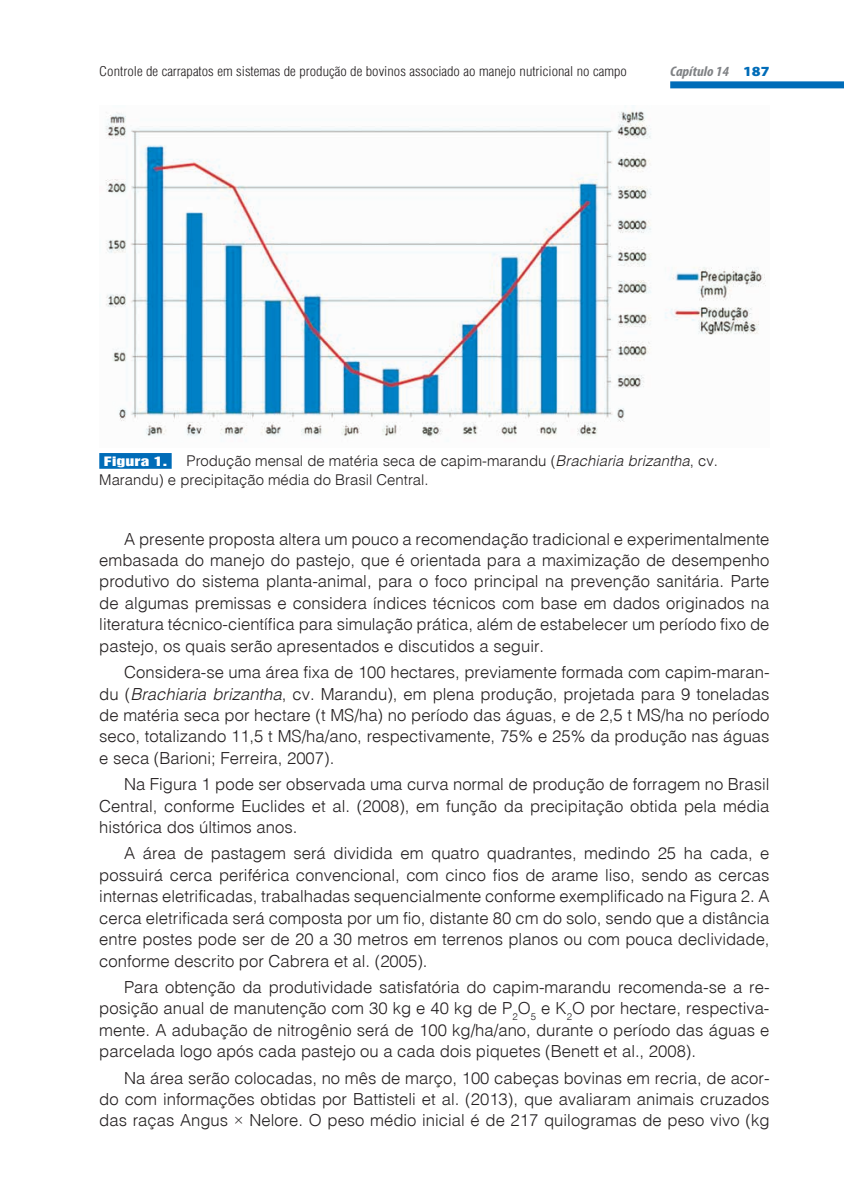
<style>
.page{position:relative;width:844px;height:1191px;background:#fff}
.page>*{position:absolute;margin:0;border:0;box-sizing:border-box;transform-origin:0 0}
.t1{font:16.62px/21.3px "Switzerland Light Plain";color:#231f20;text-align:justify}
.t2{font:14.88px/19.2px "Switzerland Light Plain";color:#231f20}
.t3{font:italic 700 condensed 14px "Myriad Pro";color:#808285;scale:1.1 1}
.t4{font:300 condensed 13.12px "Helvetica";color:#231f20;scale:1.1 1}
.t5{font:11.9px "Switzerland Inserat Plain";color:#fff;scale:1.5 1}
.s1{font-weight:900;font-style:normal;font-stretch:normal;color:#006cb8}
.s2{font-family:"Switzerland";font-weight:300;font-style:italic}
.s3{font-family:"Times New Roman";font-size:17.5px}
</style>
<div class="page">
<div style="left:670px;top:81px;width:173px;height:7px;background:#006cb8"></div>
<img style="left:105px;top:111px;width:661px;height:326px">
<div style="left:99px;top:453px;width:73px;height:16px;background:#006cb8"></div>
<p class="t4" style="left:99px;top:63px;width:481px">Controle de carrapatos em sistemas de produção de bovinos associado ao manejo nutricional no campo</p>
<p class="t3" style="left:670px;top:62px;width:92px">Capítulo 14 <span class="s1">187</span></p>
<p class="t2" style="left:99px;top:451px;width:620px;text-indent:87px">Produção mensal de matéria seca de capim-marandu (<span class="s2">Brachiaria brizantha</span>, cv.<br>Marandu) e precipitação média do Brasil Central.</p>
<p class="t5" style="left:104px;top:454px;width:44px">Figura 1.</p>
<p class="t1" style="left:99px;top:527px;width:671px;text-indent:25px">A presente proposta altera um pouco a recomendação tradicional e experimentalmente embasada do manejo do pastejo, que é orientada para a maximização de desempenho produtivo do sistema planta-animal, para o foco principal na prevenção sanitária. Parte de algumas premissas e considera índices técnicos com base em dados originados na literatura técnico-científica para simulação prática, além de estabelecer um período fixo de pastejo, os quais serão apresentados e discutidos a seguir.</p>
<p class="t1" style="left:99px;top:661px;width:671px;text-indent:25px">Considera-se uma área fixa de 100 hectares, previamente formada com capim-maran&shy;du (<span class="s2">Brachiaria brizantha</span>, cv. Marandu), em plena produção, projetada para 9 toneladas de matéria seca por hectare (t MS/ha) no período das águas, e de 2,5 t MS/ha no período seco, totalizando 11,5 t MS/ha/ano, respectivamente, 75% e 25% da produção nas águas e seca (Barioni; Ferreira, 2007).</p>
<p class="t1" style="left:99px;top:773px;width:671px;text-indent:25px">Na Figura 1 pode ser observada uma curva normal de produção de forragem no Brasil Central, conforme Euclides et al. (2008), em função da precipitação obtida pela média histórica dos últimos anos.</p>
<p class="t1" style="left:99px;top:842px;width:671px;text-indent:25px">A área de pastagem será dividida em quatro quadrantes, medindo 25 ha cada, e possuirá cerca periférica convencional, com cinco fios de arame liso, sendo as cercas internas eletrificadas, trabalhadas sequencialmente conforme exemplificado na Figura 2. A cerca eletrificada será composta por um fio, distante 80 cm do solo, sendo que a distância entre postes pode ser de 20 a 30 metros em terrenos planos ou com pouca declividade, conforme descrito por Cabrera et al. (2005).</p>
<p class="t1" style="left:99px;top:975px;width:671px;text-indent:25px">Para obtenção da produtividade satisfatória do capim-marandu recomenda-se a re&shy;posição anual de manutenção com 30 kg e 40 kg de P<sub>2</sub>O<sub>5</sub> e K<sub>2</sub>O por hectare, respectiva&shy;mente. A adubação de nitrogênio será de 100 kg/ha/ano, durante o período das águas e parcelada logo após cada pastejo ou a cada dois piquetes (Benett et al., 2008).</p>
<p class="t1" style="left:99px;top:1066px;width:671px;text-indent:25px">Na área serão colocadas, no mês de março, 100 cabeças bovinas em recria, de acor&shy;do com informações obtidas por Battisteli et al. (2013), que avaliaram animais cruzados das raças Angus <span class="s3">×</span> Nelore. O peso médio inicial é de 217 quilogramas de peso vivo (kg</p>
</div>
